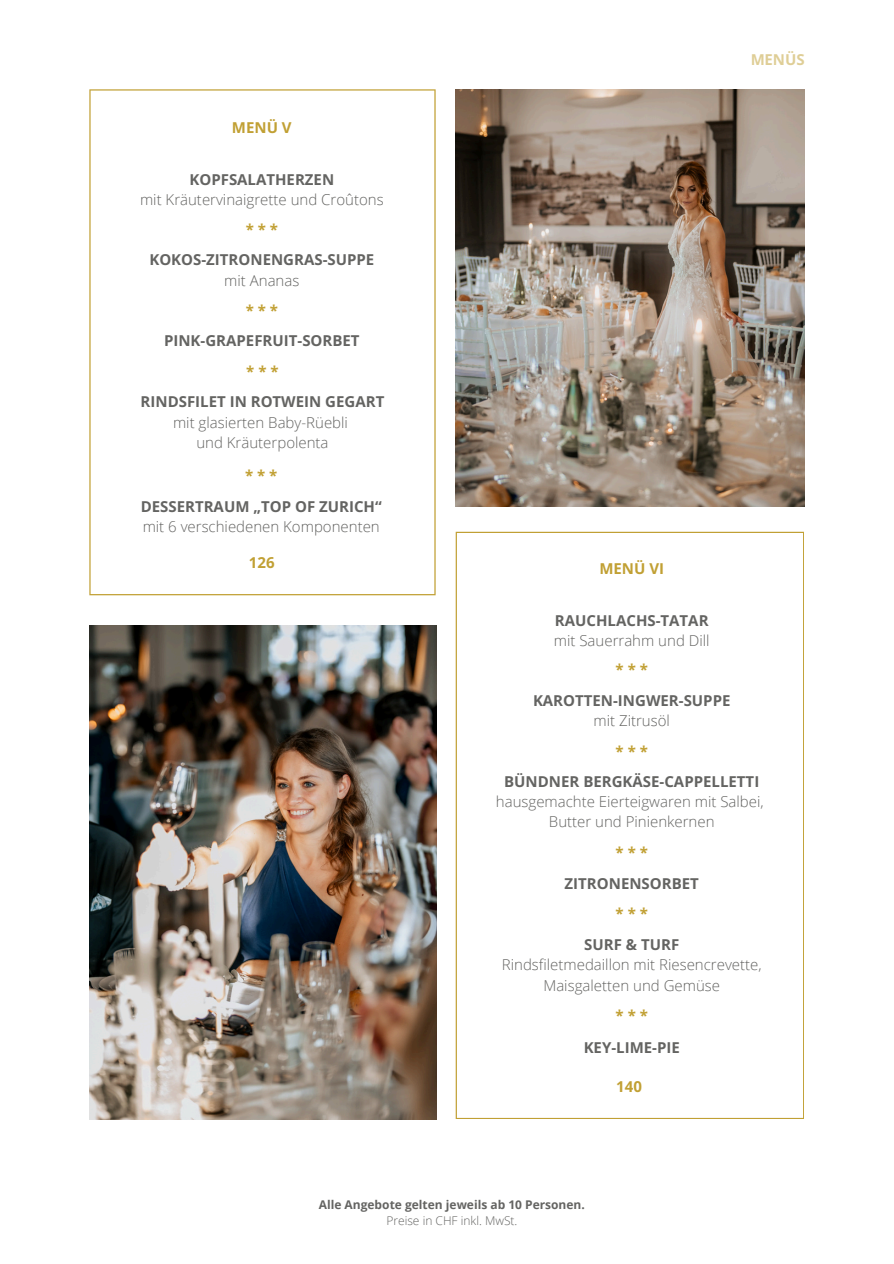
<style>
.page{position:relative;width:894px;height:1264px;background:#fff}
.page>*{position:absolute;margin:0;border:0;box-sizing:border-box;transform-origin:0 0}
.t1{font:300 15px/20.2px "Open Sans";color:#646462;text-align:center}
.t2{font:700 15px "Open Sans";color:#646462}
.t3{font:700 15px "Open Sans";color:#c1a034}
.t4{font:700 12px "Open Sans";color:#646462}
.t5{font:300 12px "Open Sans";color:#646462}
</style>
<div class="page">
<svg style="left:89px;top:89px;width:346px;height:506px"></svg>
<svg style="left:455px;top:532px;width:349px;height:587px"></svg>
<img style="left:455px;top:89px;width:349px;height:418px">
<img style="left:89px;top:625px;width:347px;height:494px">
<h1 class="t3" style="left:232px;top:117px;width:61px">MENÜ V</h1>
<p class="t2" style="left:189px;top:169px;width:146px">KOPFSALATHERZEN</p>
<p class="t1" style="left:140px;top:189px;width:245px">mit Kräutervinaigrette und Croûtons</p>
<p class="t3" style="left:246px;top:218px;width:34px">***</p>
<p class="t2" style="left:149px;top:249px;width:226px">KOKOS-ZITRONENGRAS-SUPPE</p>
<p class="t1" style="left:224px;top:269px;width:77px">mit Ananas</p>
<h1 class="t3" style="left:246px;top:300px;width:34px">***</h1>
<p class="t2" style="left:164px;top:330px;width:197px">PINK-GRAPEFRUIT-SORBET</p>
<h1 class="t3" style="left:246px;top:360px;width:34px">***</h1>
<p class="t2" style="left:140px;top:391px;width:245px">RINDSFILET IN ROTWEIN GEGART</p>
<p class="t1" style="left:173px;top:412px;width:176px">mit glasierten Baby-Rüebli und Kräuterpolenta</p>
<p class="t3" style="left:245px;top:465px;width:34px">***</p>
<p class="t2" style="left:141px;top:495px;width:242px">DESSERTRAUM „TOP OF ZURICH“</p>
<p class="t1" style="left:143px;top:516px;width:238px">mit 6 verschiedenen Komponenten</p>
<p class="t3" style="left:249px;top:552px;width:27px">126</p>
<p class="t3" style="left:750px;top:49px;width:56px">MENÜS</p>
<p class="t3" style="left:599px;top:558px;width:66px">MENÜ VI</p>
<p class="t2" style="left:555px;top:609px;width:155px">RAUCHLACHS-TATAR</p>
<p class="t1" style="left:553px;top:630px;width:157px">mit Sauerrahm und Dill</p>
<p class="t3" style="left:615px;top:659px;width:34px">***</p>
<p class="t2" style="left:533px;top:690px;width:199px">KAROTTEN-INGWER-SUPPE</p>
<p class="t1" style="left:593px;top:710px;width:78px">mit Zitrusöl</p>
<p class="t3" style="left:615px;top:740px;width:34px">***</p>
<p class="t2" style="left:504px;top:770px;width:256px">BÜNDNER BERGKÄSE-CAPPELLETTI</p>
<p class="t1" style="left:495px;top:790px;width:269px">hausgemachte Eierteigwaren mit Salbei,<br>Butter und Pinienkernen</p>
<p class="t3" style="left:615px;top:841px;width:34px">***</p>
<h1 class="t2" style="left:564px;top:872px;width:136px">ZITRONENSORBET</h1>
<p class="t3" style="left:615px;top:903px;width:34px">***</p>
<p class="t2" style="left:584px;top:934px;width:96px">SURF &amp; TURF</p>
<p class="t1" style="left:501px;top:954px;width:261px">Rindsfiletmedaillon mit Riesencrevette,<br>Maisgaletten und Gemüse</p>
<p class="t3" style="left:615px;top:1005px;width:34px">***</p>
<p class="t2" style="left:583px;top:1037px;width:98px">KEY-LIME-PIE</p>
<p class="t3" style="left:616px;top:1075px;width:27px">140</p>
<h1 class="t4" style="left:319px;top:1195px;width:267px">Alle Angebote gelten jeweils ab 10 Personen.</h1>
<p class="t5" style="left:386px;top:1211px;width:132px">Preise in CHF inkl. MwSt.</p>
</div>
